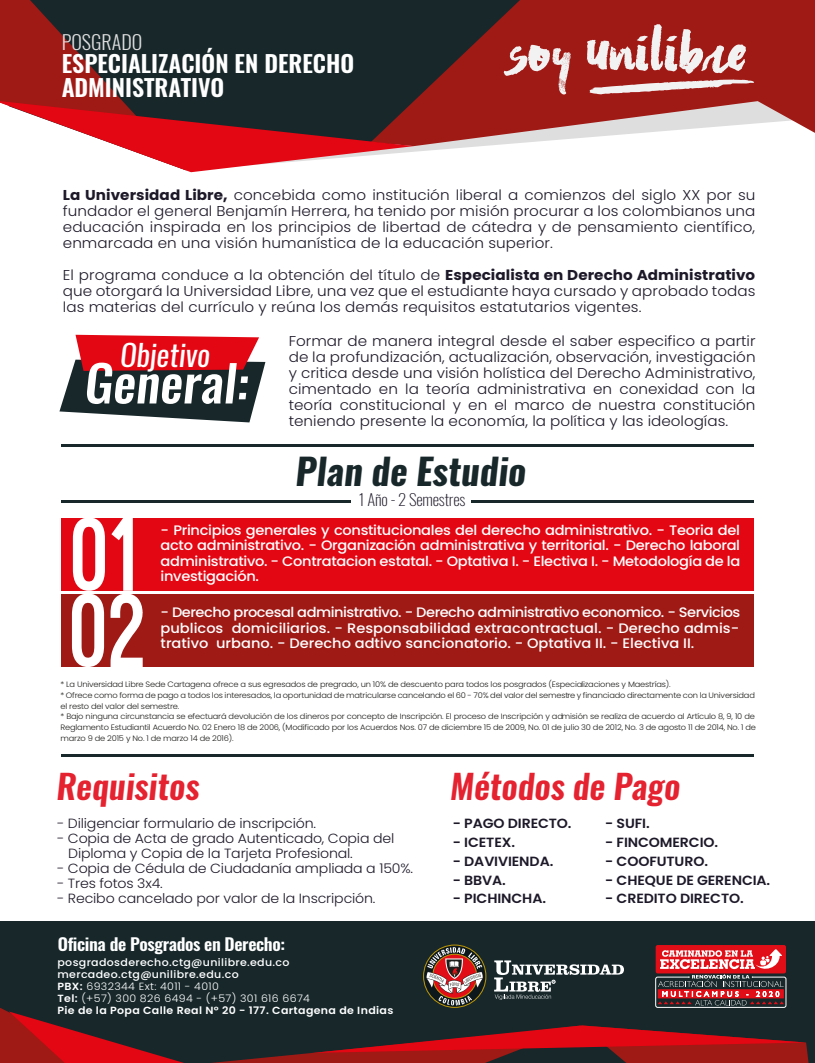
<style>
.page{position:relative;width:815px;height:1063px;background:#fff}
.page>*{position:absolute;margin:0;border:0;box-sizing:border-box;transform-origin:0 0}
.t1{font:italic 500 49.88px "Oswald";color:#fff}
.t2{font:italic 700 36.12px "Oswald";color:#17272a}
.t3{font:italic 600 33.5px "Oswald";color:#e52230}
.t4{font:italic 29.62px "Oswald";color:#fff}
.t5{font:600 23.38px "Oswald";color:#fff}
.t6{font:600 23.38px "Oswald";color:#fefefe}
.t7{font:300 19.5px "Oswald";color:#dfdede}
.t8{font:600 16.88px "Oswald";letter-spacing:-.02em;color:#fff;scale:1.06 1}
.t9{font:200 15.75px "Oswald";letter-spacing:-.015em;color:#1e1929;scale:1.06 1}
.t10{font:300 14.25px/16.1px "Poppins";letter-spacing:.005em;color:#1e1929;text-align:justify;scale:1.06 1}
.t11{font:500 13.75px/15.5px "Poppins";letter-spacing:-.01em;color:#fff;text-align:justify;scale:1.06 1}
.t12{font:300 13.38px/15px "Poppins";letter-spacing:-.01em;color:#1e1929;scale:1.06 1}
.t13{font:600 13.38px "Poppins";letter-spacing:-.005em;color:#1e1929;scale:1.06 1}
.t14{font:500 10.38px/12px "Poppins";letter-spacing:.03em;color:#fff;scale:1.06 1}
.t15{font:300 7.75px/10.8px "Poppins";letter-spacing:-.02em;color:#1d1d1b;scale:1.06 1}
.s1{font-weight:700}
.s2{font-weight:600}
.s3{font-weight:300}
</style>
<div class="page">
<div style="left:0;top:922px;width:815px;height:141px;background:#17272a"></div>
<svg style="left:414px;top:0;width:401px;height:146px;background:#9f4846"></svg>
<svg style="left:0;top:0;width:414px;height:172px;background:#653c3f"></svg>
<svg style="left:59px;top:335px;width:206px;height:87px;background:#7e3e44"></svg>
<div style="left:61px;top:518px;width:693px;height:72px;background:#e30613"></div>
<div style="left:61px;top:594px;width:693px;height:72px;background:#9f1915"></div>
<svg style="left:72px;top:518px;width:33px;height:149px"></svg>
<svg style="left:111px;top:518px;width:32px;height:149px"></svg>
<svg style="left:504px;top:45px;width:67px;height:49px"></svg>
<svg style="left:587px;top:24px;width:167px;height:70px"></svg>
<hr style="left:61px;top:444px;width:693px;height:2px;background:#17272a">
<hr style="left:61px;top:501px;width:289px;height:2px;background:#17272a">
<hr style="left:471px;top:501px;width:283px;height:2px;background:#17272a">
<hr style="left:61px;top:755px;width:693px;height:2px;background:#17272a">
<div style="left:656px;top:945px;width:130px;height:28px;background:#e20e17;border-radius:2px"></div>
<svg style="left:0;top:947px;width:809px;height:116px"></svg>
<h3 class="t7" style="left:62px;top:29px;width:82px">POSGRADO</h3>
<h3 class="t5" style="left:62px;top:47px;width:294px">ESPECIALIZACIÓN EN DERECHO</h3>
<h3 class="t6" style="left:62px;top:71px;width:164px">ADMINISTRATIVO</h3>
<p class="t10" style="left:63px;top:187px;width:655px"><span class="s1">La Universidad Libre,</span> concebida como institución liberal a comienzos del siglo XX por su fundador el general Benjamín Herrera, ha tenido por misión procurar a los colombianos una educación inspirada en los principios de libertad de cátedra y de pensamiento científico, enmarcada en una visión humanística de la educación superior.</p>
<p class="t10" style="left:63px;top:267px;width:655px">El programa conduce a la obtención del título de <span class="s1">Especialista en Derecho Administrativo </span>que otorgará la Universidad Libre, una vez que el estudiante haya cursado y aprobado todas las materias del currículo y reúna los demás requisitos estatutarios vigentes.</p>
<h3 class="t4" style="left:120px;top:334px;width:92px">Objetivo</h3>
<p class="t10" style="left:289px;top:333px;width:442px">Formar de manera integral desde el saber especifico a partir de la profundización, actualización, observación, investigación y critica desde una visión holística del Derecho Administrativo, cimentado en la teoría administrativa en conexidad con la teoría constitucional y en el marco de nuestra constitución teniendo presente la economía, la política y las ideologías.</p>
<h1 class="t1" style="left:85px;top:348px;width:165px">General:</h1>
<h2 class="t2" style="left:296px;top:446px;width:232px">Plan de Estudio</h2>
<p class="t9" style="left:358px;top:489px;width:103px">1 Año - 2 Semestres</p>
<p class="t11" style="left:161px;top:522px;width:548px">- Principios generales y constitucionales del derecho administrativo. - Teoria del acto administrativo. - Organización administrativa y territorial. - Derecho laboral administrativo. - Contratacion estatal. - Optativa I. - Electiva I. - Metodología de la investigación.</p>
<p class="t11" style="left:161px;top:605px;width:548px">- Derecho procesal administrativo. - Derecho administrativo economico. - Servicios publicos domiciliarios. - Responsabilidad extracontractual. - Derecho admis&shy;trativo urbano. - Derecho adtivo sancionatorio. - Optativa II. - Electiva II.</p>
<p class="t15" style="left:60px;top:679px;width:658px">* La Universidad Libre Sede Cartagena ofrece a sus egresados de pregrado, un 10% de descuento para todos los posgrados (Especializaciones y Maestrías).<br>* Ofrece como forma de pago a todos los interesados, la oportunidad de matricularse cancelando el 60 - 70% del valor del semestre y financiado directamente con la Universidad el resto del valor del semestre.<br>* Bajo ninguna circunstancia se efectuará devolución de los dineros por concepto de Inscripción. El proceso de Inscripción y admisión se realiza de acuerdo al Artículo 8, 9, 10 de Reglamento Estudiantil Acuerdo No. 02 Enero 18 de 2006, (Modificado por los Acuerdos Nos. 07 de diciembre 15 de 2009, No. 01 de julio 30 de 2012, No. 3 de agosto 11 de 2014, No. 1 de marzo 9 de 2015 y No. 1 de marzo 14 de 2016).</p>
<h3 class="t3" style="left:57px;top:763px;width:144px">Requisitos</h3>
<p class="t12" style="left:57px;top:816px;width:246px">- Diligenciar formulario de inscripción.</p>
<p class="t12" style="left:68px;top:831px;width:309px;text-indent:-11px">- Copia de Acta de grado Autenticado, Copia del<br>Diploma y Copia de la Tarjeta Profesional.</p>
<p class="t12" style="left:57px;top:861px;width:337px">- Copia de Cédula de Ciudadanía ampliada a 150%.</p>
<p class="t12" style="left:57px;top:876px;width:101px">- Tres fotos 3x4.</p>
<p class="t12" style="left:57px;top:891px;width:302px">- Recibo cancelado por valor de la Inscripción.</p>
<p class="t8" style="left:58px;top:932px;width:216px">Oficina de Posgrados en Derecho:</p>
<p class="t14" style="left:57px;top:956px;width:318px">posgradosderecho.ctg@unilibre.edu.co mercadeo.ctg@unilibre.edu.co<br><span class="s2">PBX:</span> <span class="s3">6932344 Ext: 4011 - 4010<br></span><span class="s2">Tel:</span> <span class="s3">(+57) 300 826 6494 - (+57) 301 616 6674<br></span><span class="s2">Pie de la Popa Calle Real N° 20 - 177. Cartagena de Indias</span></p>
<h3 class="t3" style="left:450px;top:763px;width:232px">Métodos de Pago</h3>
<p class="t13" style="left:453px;top:816px;width:114px">- PAGO DIRECTO.</p>
<p class="t13" style="left:453px;top:835px;width:60px">- ICETEX.</p>
<p class="t13" style="left:453px;top:853px;width:96px">- DAVIVIENDA.</p>
<p class="t13" style="left:453px;top:872px;width:52px">- BBVA.</p>
<p class="t13" style="left:453px;top:891px;width:89px">- PICHINCHA.</p>
<p class="t13" style="left:605px;top:816px;width:44px">- SUFI.</p>
<p class="t13" style="left:605px;top:835px;width:108px">- FINCOMERCIO.</p>
<p class="t13" style="left:605px;top:853px;width:99px">- COOFUTURO.</p>
<p class="t13" style="left:605px;top:872px;width:157px">- CHEQUE DE GERENCIA.</p>
<p class="t13" style="left:605px;top:891px;width:132px">- CREDITO DIRECTO.</p>
</div>
